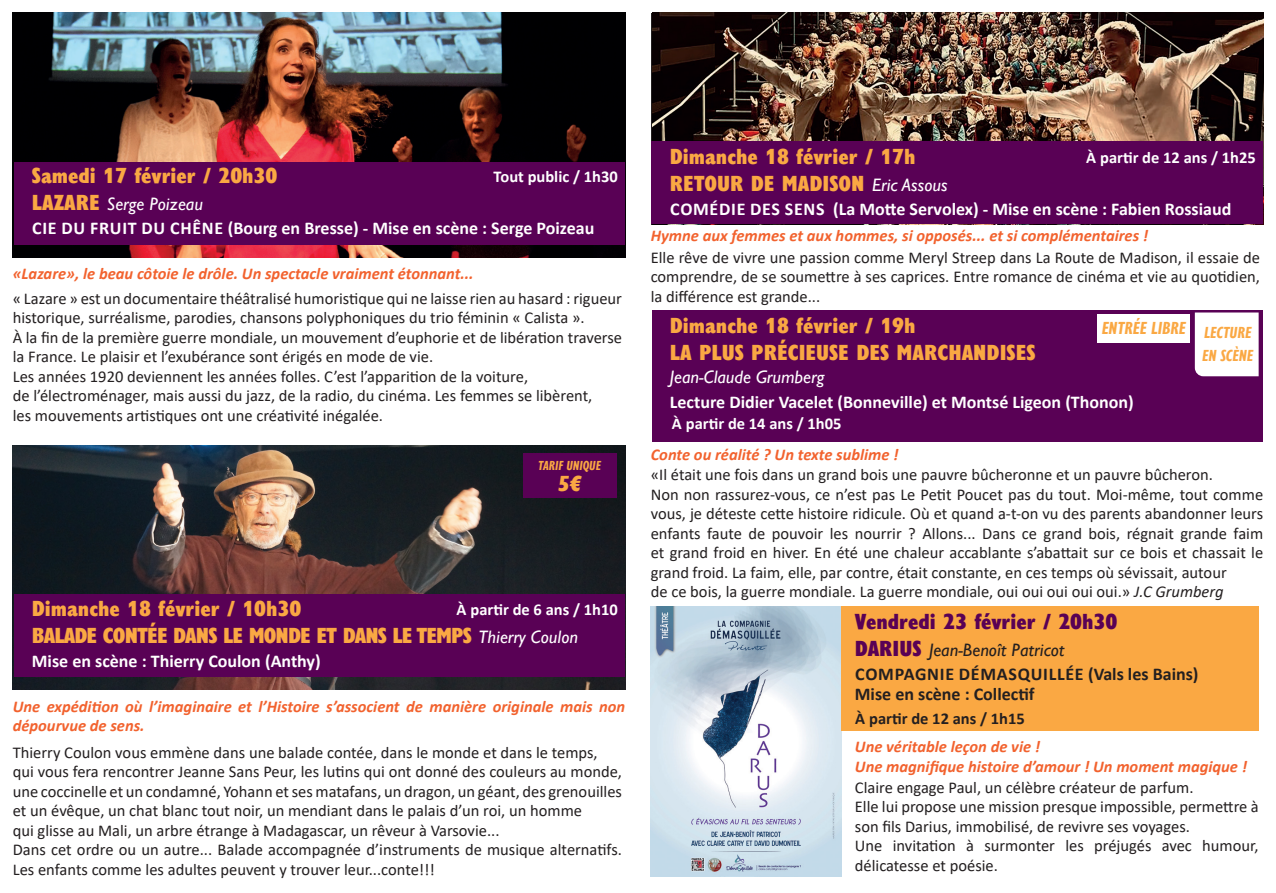
<style>
.page{position:relative;width:1276px;height:893px;background:#fff}
.page>*{position:absolute;margin:0;border:0;box-sizing:border-box;transform-origin:0 0}
.t1{font:800 condensed 22.5px "Gill Sans Nova";color:#faa843}
.t2{font:800 condensed 22.5px "Gill Sans Nova";letter-spacing:-.04em;color:#faa843}
.t3{font:800 condensed 22.5px "Gill Sans Nova";color:#590155}
.t4{font:italic 800 condensed 22.5px "Gill Sans Nova";color:#faa843}
.t5{font:700 18px "Calibri";color:#fff}
.t6{font:700 18px/19.5px "Calibri";color:#231f20}
.t7{font:italic 18px "Gill Sans Nova";color:#fff}
.t8{font:italic 18px "Gill Sans Nova";color:#231f20}
.t9{font:italic 700 condensed 18px "Gill Sans Nova";color:#faa843}
.t10{font:16.5px/19.5px "Calibri";color:#231f20}
.t11{font:italic 700 16.5px/19.5px "Calibri";color:#f2622e}
.t12{font:700 16.5px "Calibri";color:#fff}
.t13{font:700 16.5px "Calibri";color:#231f20}
.t14{font:italic 700 condensed 16.5px/22.5px "Gill Sans Nova";color:#faa843}
.t15{font:italic 700 condensed 13.5px "Gill Sans Nova";color:#faa843}
.s1{font-weight:800;font-style:normal;font-stretch:condensed;font-size:22.5px;color:#faa843}
.s2{font-weight:400;font-style:italic;font-stretch:normal;font-size:18px;color:#fff}
.s3{font-style:italic}
.s4{font-weight:800;font-style:normal;font-stretch:condensed;font-size:22.5px;color:#590155}
</style>
<div class="page">
<img style="left:13px;top:13px;width:612px;height:244px">
<div style="left:14px;top:162px;width:610px;height:82px;background:#590155"></div>
<img style="left:13px;top:445px;width:612px;height:245px">
<div style="left:14px;top:594px;width:610px;height:83px;background:#590155"></div>
<img style="left:652px;top:13px;width:611px;height:128px">
<div style="left:651px;top:141px;width:612px;height:83px;background:#590155"></div>
<div style="left:651px;top:310px;width:611px;height:132px;background:#590155"></div>
<img style="left:651px;top:606px;width:190px;height:270px">
<div style="left:841px;top:606px;width:418px;height:125px;background:#faa843"></div>
<div style="left:1194px;top:312px;width:64px;height:64px;background:#fff"></div>
<div style="left:523px;top:453px;width:94px;height:45px;background:#590155"></div>
<div style="left:1097px;top:314px;width:93px;height:28px;background:#fff"></div>
<h1 class="t1" style="left:32px;top:162px;width:247px">Samedi 17 février / 20h30</h1>
<p class="t12" style="left:493px;top:165px;width:126px">Tout public / 1h30</p>
<p class="t7" style="left:32px;top:193px;width:173px"><span class="s1">LAZARE</span> Serge Poizeau</p>
<p class="t5" style="left:32px;top:215px;width:563px">CIE DU FRUIT DU CHÊNE (Bourg en Bresse) - Mise en scène : Serge Poizeau</p>
<p class="t11" style="left:13px;top:263px;width:462px">«Lazare», le beau côtoie le drôle. Un spectacle vraiment étonnant...</p>
<p class="t10" style="left:13px;top:288px;width:611px">« Lazare » est un documentaire théâtralisé humoristique qui ne laisse rien au hasard : rigueur historique, surréalisme, parodies, chansons polyphoniques du trio féminin « Calista ».<br>À la fin de la première guerre mondiale, un mouvement d’euphorie et de libération traverse la France. Le plaisir et l’exubérance sont érigés en mode de vie.<br>Les années 1920 deviennent les années folles. C’est l’apparition de la voiture,<br>de l’électroménager, mais aussi du jazz, de la radio, du cinéma. Les femmes se libèrent,<br>les mouvements artistiques ont une créativité inégalée.</p>
<p class="t15" style="left:538px;top:457px;width:64px">TARIF UNIQUE</p>
<h1 class="t4" style="left:558px;top:469px;width:25px">5€</h1>
<h1 class="t1" style="left:32px;top:595px;width:271px">Dimanche 18 février / 10h30</h1>
<p class="t12" style="left:456px;top:598px;width:163px">À partir de 6 ans / 1h10</p>
<h1 class="t2" style="left:32px;top:621px;width:548px">BALADE CONTÉE DANS LE MONDE ET DANS LE TEMPS <span class="s2">Thierry Coulon</span></h1>
<p class="t5" style="left:32px;top:648px;width:290px">Mise en scène : Thierry Coulon (Anthy)</p>
<p class="t11" style="left:13px;top:696px;width:614px">Une expédition où l’imaginaire et l’Histoire s’associent de manière originale mais non dépourvue de sens.</p>
<p class="t10" style="left:13px;top:742px;width:611px">Thierry Coulon vous emmène dans une balade contée, dans le monde et dans le temps, qui vous fera rencontrer Jeanne Sans Peur, les lutins qui ont donné des couleurs au monde, une coccinelle et un condamné, Yohann et ses matafans, un dragon, un géant, des grenouilles et un évêque, un chat blanc tout noir, un mendiant dans le palais d’un roi, un homme<br>qui glisse au Mali, un arbre étrange à Madagascar, un rêveur à Varsovie...<br>Dans cet ordre ou un autre... Balade accompagnée d’instruments de musique alternatifs.<br>Les enfants comme les adultes peuvent y trouver leur...conte!!!</p>
<h1 class="t1" style="left:670px;top:143px;width:247px">Dimanche 18 février / 17h</h1>
<p class="t12" style="left:1086px;top:146px;width:171px">À partir de 12 ans / 1h25</p>
<h1 class="t1" style="left:670px;top:169px;width:279px">RETOUR DE MADISON <span class="s2">Eric Assous</span></h1>
<p class="t5" style="left:670px;top:196px;width:562px">COMÉDIE DES SENS (La Motte Servolex) - Mise en scène : Fabien Rossiaud</p>
<p class="t11" style="left:651px;top:225px;width:499px">Hymne aux femmes et aux hommes, si opposés... et si complémentaires !</p>
<p class="t10" style="left:651px;top:247px;width:611px;text-align:justify">Elle rêve de vivre une passion comme Meryl Streep dans La Route de Madison, il essaie de comprendre, de se soumettre à ses caprices. Entre romance de cinéma et vie au quotidien, la différence est grande...</p>
<h1 class="t1" style="left:670px;top:312px;width:247px">Dimanche 18 février / 19h</h1>
<p class="t9" style="left:1101px;top:318px;width:86px">ENTRÉE LIBRE</p>
<h1 class="t1" style="left:670px;top:339px;width:367px">LA PLUS PRÉCIEUSE DES MARCHANDISES</h1>
<p class="t7" style="left:670px;top:366px;width:156px">Jean-Claude Grumberg</p>
<p class="t5" style="left:670px;top:389px;width:465px">Lecture Didier Vacelet (Bonneville) et Montsé Ligeon (Thonon)</p>
<p class="t11" style="left:651px;top:444px;width:249px">Conte ou réalité ? Un texte sublime !</p>
<p class="t12" style="left:672px;top:412px;width:171px">À partir de 14 ans / 1h05</p>
<p class="t14" style="left:1202px;top:322px;width:53px">LECTURE<br>EN SCÈNE</p>
<p class="t10" style="left:651px;top:464px;width:614px">«Il était une fois dans un grand bois une pauvre bûcheronne et un pauvre bûcheron.<br>Non non rassurez-vous, ce n’est pas Le Petit Poucet pas du tout. Moi-même, tout comme vous, je déteste cette histoire ridicule. Où et quand a-t-on vu des parents abandonner leurs enfants faute de pouvoir les nourrir ? Allons... Dans ce grand bois, régnait grande faim et grand froid en hiver. En été une chaleur accablante s’abattait sur ce bois et chassait le grand froid. La faim, elle, par contre, était constante, en ces temps où sévissait, autour<br>de ce bois, la guerre mondiale. La guerre mondiale, oui oui oui oui oui.» <span class="s3">J.C Grumberg</span></p>
<h1 class="t3" style="left:855px;top:608px;width:264px">Vendredi 23 février / 20h30</h1>
<p class="t8" style="left:855px;top:639px;width:211px"><span class="s4">DARIUS</span> Jean-Benoît Patricot</p>
<p class="t6" style="left:855px;top:664px;width:345px">COMPAGNIE DÉMASQUILLÉE (Vals les Bains)<br>Mise en scène : Collectif</p>
<p class="t13" style="left:855px;top:706px;width:171px">À partir de 12 ans / 1h15</p>
<p class="t11" style="left:855px;top:736px;width:394px">Une véritable leçon de vie !<br>Une magnifique histoire d’amour ! Un moment magique !</p>
<p class="t10" style="left:855px;top:777px;width:405px">Claire engage Paul, un célèbre créateur de parfum.<br>Elle lui propose une mission presque impossible, permettre à son fils Darius, immobilisé, de revivre ses voyages.<br>Une invitation à surmonter les préjugés avec humour, délicatesse et poésie.</p>
</div>
